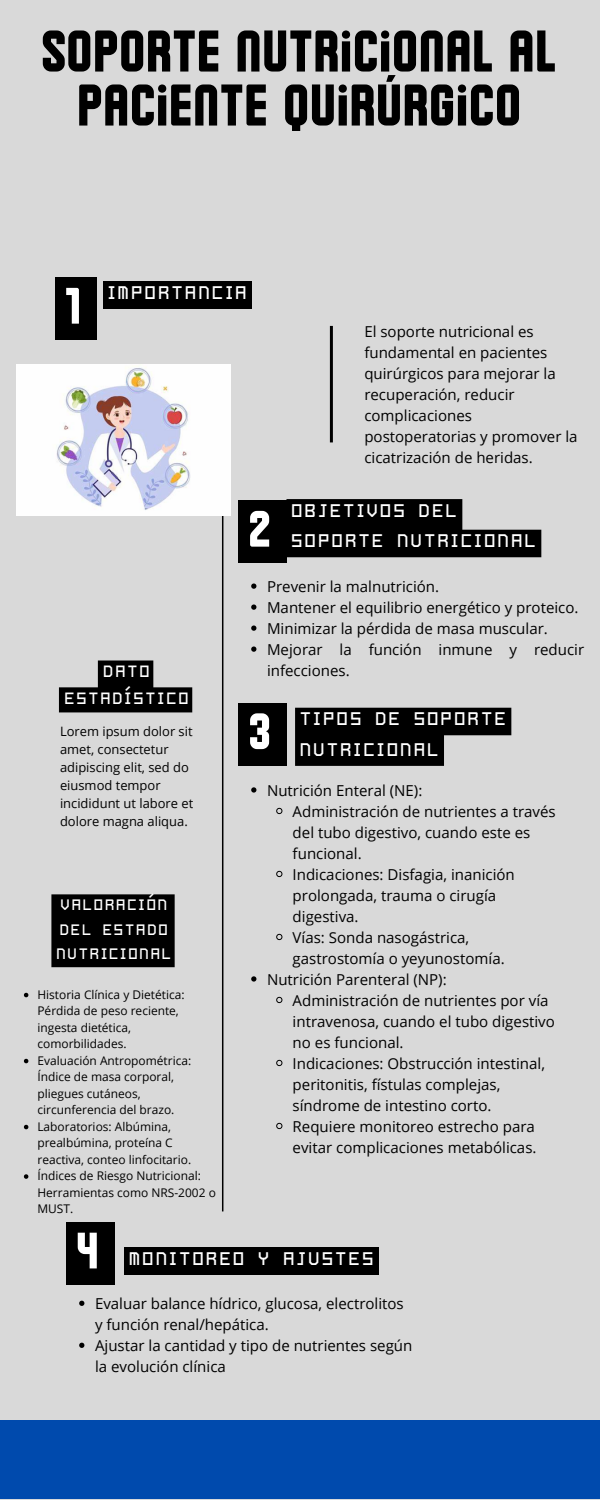
<style>
.page{position:relative;width:600px;height:1500px;background:#d9d9d9}
.page>*{position:absolute;margin:0;border:0;box-sizing:border-box;transform-origin:0 0}
.t1{font:60.4px/54px "Cheddar";color:#000;text-align:center}
.t2{font:52.6px "Cheddar";color:#fff}
.t3{font:21.9px/30.6px "Bandal";letter-spacing:.115em;color:#fff}
.t4{font:19.6px "Bandal";letter-spacing:.115em;color:#fff}
.t5{font:18.1px/24.8px "Bandal";letter-spacing:.115em;color:#fff}
.t6{font:15.1px/21px "Open Sans";color:#000}
.t7{font:12.9px/18px "Open Sans";color:#000}
.t8{font:11.9px/16.5px "Open Sans";color:#000}
</style>
<div class="page">
<hr style="left:330px;top:326px;width:3px;height:116px;background:#000">
<div style="left:0;top:1421px;width:600px;height:78px;background:#004aad"></div>
<hr style="left:222px;top:481px;width:1px;height:730px;background:#000">
<img style="left:16px;top:365px;width:215px;height:150px">
<div style="left:55px;top:278px;width:42px;height:62px;background:#000"></div>
<div style="left:103px;top:281px;width:149px;height:28px;background:#000"></div>
<div style="left:238px;top:501px;width:48px;height:62px;background:#000"></div>
<svg style="left:286px;top:499px;width:255px;height:58px"></svg>
<svg style="left:251px;top:584px;width:5px;height:5px"></svg>
<svg style="left:251px;top:605px;width:5px;height:5px"></svg>
<svg style="left:251px;top:626px;width:5px;height:5px"></svg>
<svg style="left:251px;top:647px;width:5px;height:5px"></svg>
<svg style="left:59px;top:661px;width:133px;height:51px"></svg>
<div style="left:51px;top:894px;width:124px;height:73px;background:#000"></div>
<svg style="left:24px;top:993px;width:4px;height:4px"></svg>
<svg style="left:24px;top:1059px;width:4px;height:4px"></svg>
<svg style="left:24px;top:1125px;width:4px;height:4px"></svg>
<svg style="left:24px;top:1174px;width:4px;height:5px"></svg>
<div style="left:238px;top:703px;width:48px;height:62px;background:#000"></div>
<svg style="left:295px;top:708px;width:216px;height:58px"></svg>
<svg style="left:251px;top:787px;width:5px;height:6px"></svg>
<svg style="left:276px;top:807px;width:7px;height:8px"></svg>
<svg style="left:276px;top:870px;width:7px;height:8px"></svg>
<svg style="left:276px;top:933px;width:7px;height:8px"></svg>
<svg style="left:251px;top:976px;width:5px;height:6px"></svg>
<svg style="left:276px;top:996px;width:7px;height:8px"></svg>
<svg style="left:276px;top:1059px;width:7px;height:8px"></svg>
<svg style="left:276px;top:1122px;width:7px;height:8px"></svg>
<div style="left:66px;top:1222px;width:49px;height:63px;background:#000"></div>
<div style="left:124px;top:1247px;width:255px;height:28px;background:#000"></div>
<svg style="left:79px;top:1301px;width:5px;height:5px"></svg>
<svg style="left:79px;top:1343px;width:5px;height:5px"></svg>
<h1 class="t1" style="left:42px;top:26px;width:517px">SOPORTE NUTRICIONAL AL<br>PACIENTE QUIRÚRGICO</h1>
<p class="t2" style="left:65px;top:282px;width:18px">1</p>
<h2 class="t3" style="left:107px;top:279px;width:140px">IMPORTANCIA</h2>
<h4 class="t6" style="left:364px;top:321px;width:215px">El soporte nutricional es fundamental en pacientes quirúrgicos para mejorar la recuperación, reducir complicaciones postoperatorias y promover la cicatrización de heridas.</h4>
<p class="t2" style="left:248px;top:505px;width:24px">2</p>
<p class="t3" style="left:291px;top:497px;width:246px">OBJETIVOS DEL<br>SOPORTE NUTRICIONAL</p>
<p class="t6" style="left:267px;top:575px;width:174px">Prevenir la malnutrición.</p>
<p class="t6" style="left:267px;top:596px;width:313px">Mantener el equilibrio energético y proteico.</p>
<h2 class="t6" style="left:267px;top:617px;width:282px">Minimizar la pérdida de masa muscular.</h2>
<p class="t6" style="left:267px;top:638px;width:319px">Mejorar la función inmune y reducir</p>
<p class="t4" style="left:103px;top:662px;width:47px">DATO</p>
<p class="t6" style="left:267px;top:659px;width:84px">infecciones.</p>
<p class="t4" style="left:64px;top:689px;width:125px">ESTADÍSTICO</p>
<p class="t7" style="left:60px;top:722px;width:135px">Lorem ipsum dolor sit amet, consectetur adipiscing elit, sed do eiusmod tempor incididunt ut labore et dolore magna aliqua.</p>
<p class="t2" style="left:248px;top:707px;width:24px">3</p>
<p class="t3" style="left:299px;top:705px;width:207px">TIPOS DE SOPORTE<br>NUTRICIONAL</p>
<p class="t6" style="left:267px;top:779px;width:157px">Nutrición Enteral (NE):</p>
<p class="t6" style="left:293px;top:800px;width:265px">Administración de nutrientes a través del tubo digestivo, cuando este es funcional.</p>
<p class="t6" style="left:293px;top:863px;width:224px">Indicaciones: Disfagia, inanición prolongada, trauma o cirugía digestiva.</p>
<p class="t6" style="left:293px;top:926px;width:214px">Vías: Sonda nasogástrica, gastrostomía o yeyunostomía.</p>
<p class="t6" style="left:267px;top:968px;width:181px">Nutrición Parenteral (NP):</p>
<p class="t6" style="left:293px;top:989px;width:264px">Administración de nutrientes por vía intravenosa, cuando el tubo digestivo no es funcional.</p>
<h3 class="t6" style="left:293px;top:1052px;width:254px">Indicaciones: Obstrucción intestinal, peritonitis, fístulas complejas, síndrome de intestino corto.</h3>
<p class="t6" style="left:293px;top:1115px;width:245px">Requiere monitoreo estrecho para evitar complicaciones metabólicas.</p>
<p class="t5" style="left:56px;top:893px;width:116px">VALORACIÓN<br>DEL ESTADO<br>NUTRICIONAL</p>
<h3 class="t8" style="left:37px;top:986px;width:149px">Historia Clínica y Dietética:<br>Pérdida de peso reciente, ingesta dietética, comorbilidades.</h3>
<p class="t8" style="left:37px;top:1052px;width:155px">Evaluación Antropométrica:<br>Índice de masa corporal, pliegues cutáneos, circunferencia del brazo.</p>
<h2 class="t8" style="left:37px;top:1118px;width:155px">Laboratorios: Albúmina, prealbúmina, proteína C reactiva, conteo linfocitario.</h2>
<p class="t8" style="left:37px;top:1167px;width:180px">Índices de Riesgo Nutricional:<br>Herramientas como NRS-2002 o<br>MUST.</p>
<p class="t2" style="left:76px;top:1226px;width:24px">4</p>
<p class="t3" style="left:128px;top:1245px;width:246px">MONITOREO Y AJUSTES</p>
<p class="t6" style="left:95px;top:1293px;width:310px">Evaluar balance hídrico, glucosa, electrolitos y función renal/hepática.</p>
<p class="t6" style="left:95px;top:1335px;width:319px">Ajustar la cantidad y tipo de nutrientes según la evolución clínica</p>
</div>
